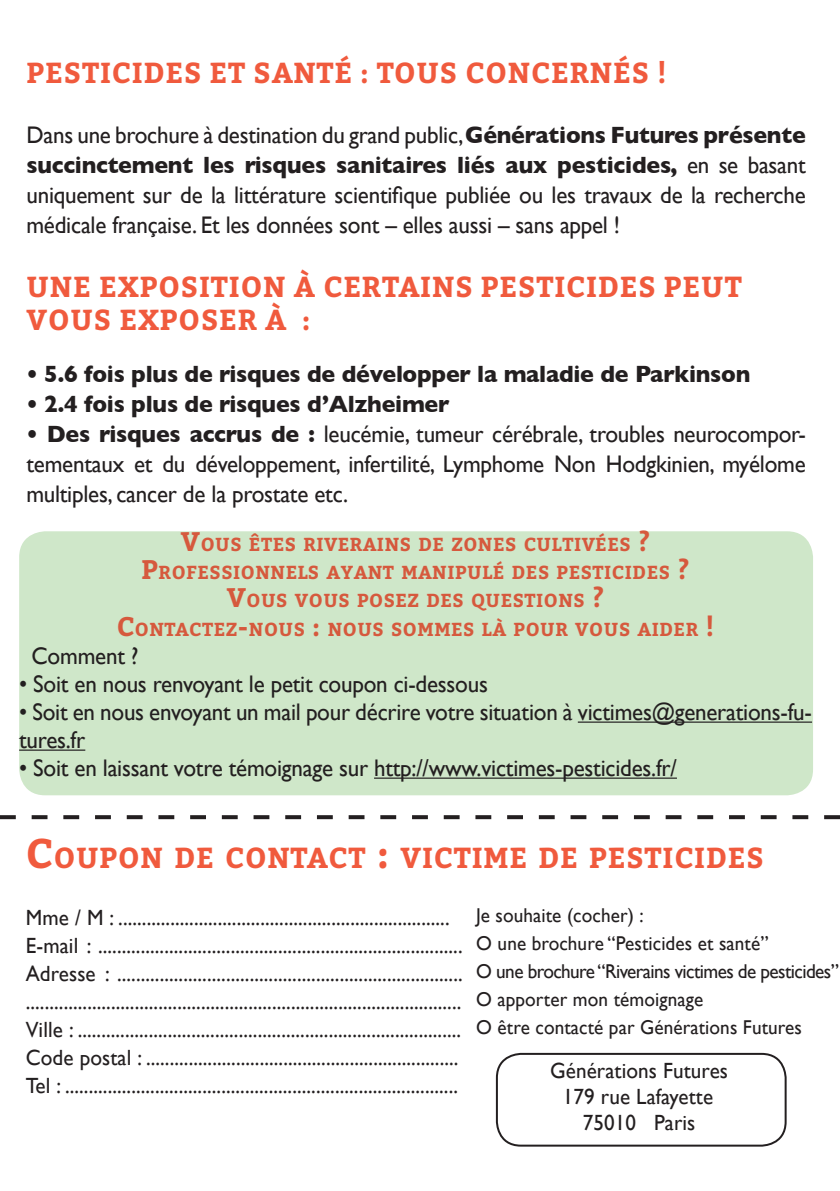
<style>
.page{position:relative;width:840px;height:1191px;background:#fff}
.page>*{position:absolute;margin:0;border:0;box-sizing:border-box;transform-origin:0 0}
.t1{font:700 28.8px/33.6px "Bitter";letter-spacing:.03em;color:#f05a3d}
.t2{font:700 28.8px "Bitter";letter-spacing:.03em;color:#f05a3d}
.t3{font:24px/30px "Gill Sans";letter-spacing:-.01em;color:#231f20;text-align:justify;scale:.96 1}
.t4{font:700 24px "Gill Sans";letter-spacing:-.01em;color:#231f20;scale:.96 1}
.t5{font:22px/28px "Gill Sans";letter-spacing:.005em;color:#231f20;text-align:justify;scale:.96 1}
.t6{font:20px "Gill Sans";letter-spacing:.005em;color:#231f20;scale:.96 1}
.t7{font:20px "Gill Sans";letter-spacing:-.03em;color:#231f20;scale:.96 1}
.t8{font:700 18.8px/28px "Bitter";letter-spacing:.03em;color:#d6593d;text-align:center}
.s1{font-weight:700}
.s2{font-size:26.8px}
.s3{font-size:41.2px}
</style>
<div class="page">
<div style="left:19px;top:531px;width:793px;height:264px;background:#cfe7c9;border-radius:26px"></div>
<hr style="left:577px;top:721px;width:234px;height:1px;background:#231f20">
<hr style="left:19px;top:749px;width:66px;height:1px;background:#231f20">
<hr style="left:374px;top:777px;width:302px;height:1px;background:#231f20">
<svg style="left:0;top:815px;width:839px;height:4px"></svg>
<div style="left:495px;top:1052px;width:291px;height:94px;border:2px solid #231f20;border-radius:24px"></div>
<p class="t1" style="left:27px;top:55px;width:641px">PESTICIDES ET SANTÉ : TOUS CONCERNÉS !</p>
<p class="t3" style="left:26px;top:120px;width:813px">Dans une brochure à destination du grand public, <span class="s1">Générations Futures présente succinctement les risques sanitaires liés aux pesticides,</span> en se basant uniquement sur de la littérature scientifique publiée ou les travaux de la recherche médicale française. Et les données sont – elles aussi – sans appel !</p>
<p class="t1" style="left:27px;top:269px;width:716px">UNE EXPOSITION À CERTAINS PESTICIDES PEUT<br>VOUS EXPOSER À :</p>
<p class="t4" style="left:26px;top:355px;width:755px">• 5.6 fois plus de risques de développer la maladie de Parkinson</p>
<p class="t4" style="left:26px;top:385px;width:442px">• 2.4 fois plus de risques d’Alzheimer</p>
<p class="t3" style="left:26px;top:419px;width:813px"><span class="s1">• Des risques accrus de :</span> leucémie, tumeur cérébrale, troubles neurocompor&shy;tementaux et du développement, infertilité, Lymphome Non Hodgkinien, myélome multiples, cancer de la prostate etc.</p>
<p class="t8" style="left:181px;top:530px;width:470px"><span class="s2">V</span>OUS ÊTES RIVERAINS DE ZONES CULTIVÉES <span class="s2">?</span></p>
<p class="t8" style="left:141px;top:558px;width:549px"><span class="s2">P</span>ROFESSIONNELS AYANT MANIPULÉ DES PESTICIDES <span class="s2">?<br>V</span>OUS VOUS POSEZ DES QUESTIONS <span class="s2">?</span></p>
<p class="t8" style="left:117px;top:615px;width:599px"><span class="s2">C</span>ONTACTEZ<span class="s2">-</span>NOUS <span class="s2">:</span> NOUS SOMMES LÀ POUR VOUS AIDER <span class="s2">!</span></p>
<p class="t3" style="left:32px;top:641px;width:113px">Comment ?</p>
<p class="t3" style="left:19px;top:669px;width:489px">• Soit en nous renvoyant le petit coupon ci-dessous</p>
<p class="t3" style="left:19px;top:698px;width:826px;line-height:28px">• Soit en nous envoyant un mail pour décrire votre situation à victimes@generations-fu&shy;tures.fr</p>
<p class="t3" style="left:19px;top:753px;width:686px">• Soit en laissant votre témoignage sur http://www.victimes-pesticides.fr/</p>
<p class="t2" style="left:26px;top:835px;width:739px"><span class="s3">C</span>OUPON DE CONTACT <span class="s3">:</span> VICTIME DE PESTICIDES</p>
<p class="t5" style="left:26px;top:903px;width:443px">Mme / M : ......................................................................</p>
<p class="t5" style="left:26px;top:931px;width:456px">E-mail : .............................................................................<br>Adresse : ......................................................................... ............................................................................................</p>
<p class="t5" style="left:26px;top:1015px;width:455px">Ville : .................................................................................</p>
<p class="t5" style="left:26px;top:1043px;width:452px">Code postal : ..................................................................</p>
<p class="t5" style="left:26px;top:1071px;width:451px">Tel : ...................................................................................</p>
<p class="t6" style="left:476px;top:903px;width:176px">Je souhaite (cocher) :</p>
<p class="t6" style="left:476px;top:931px;width:306px">O une brochure “Pesticides et santé”</p>
<p class="t7" style="left:476px;top:959px;width:379px">O une brochure “Riverains victimes de pesticides”</p>
<p class="t6" style="left:476px;top:987px;width:238px">O apporter mon témoignage</p>
<p class="t6" style="left:476px;top:1015px;width:340px">O être contacté par Générations Futures</p>
<p class="t5" style="left:549px;top:1056px;width:187px">Générations Futures</p>
<p class="t5" style="left:562px;top:1082px;width:158px">179 rue Lafayette</p>
<p class="t5" style="left:582px;top:1108px;width:119px">75010 Paris</p>
</div>
